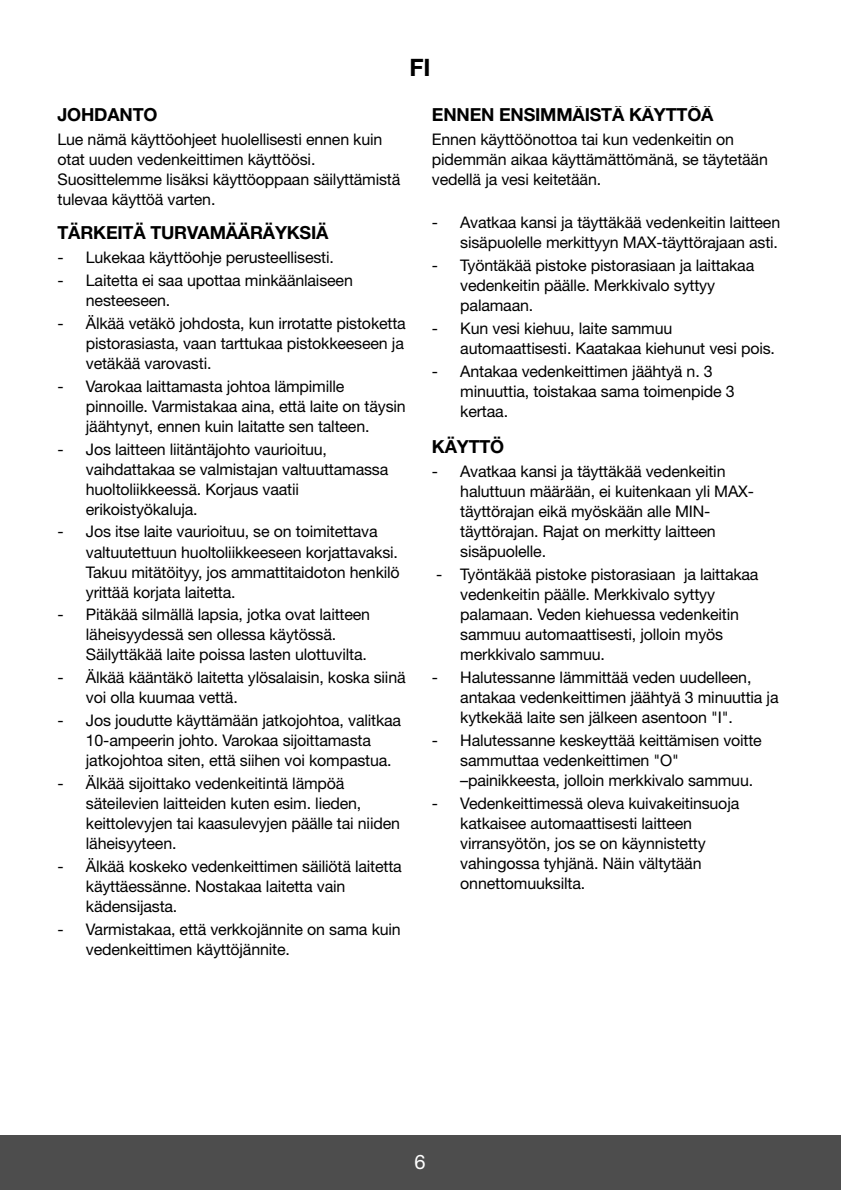
<style>
.page{position:relative;width:841px;height:1190px;background:#fff}
.page>*{position:absolute;margin:0;border:0;box-sizing:border-box;transform-origin:0 0}
.t1{font:700 24px "Helvetica Neue";color:#000}
.t2{font:20px "Helvetica Neue";color:#fff}
.t3{font:700 18px "Helvetica Neue";letter-spacing:-.01em;color:#000}
.t4{font:16px/20px "Helvetica Neue";letter-spacing:-.01em;color:#000}
</style>
<div class="page">
<div style="left:0;top:1135px;width:841px;height:54px;background:#4d4d4d"></div>
<h1 class="t1" style="left:409px;top:59px;width:23px">FI</h1>
<p class="t3" style="left:57px;top:108px;width:101px">JOHDANTO</p>
<p class="t4" style="left:57px;top:131px;width:344px">Lue nämä käyttöohjeet huolellisesti ennen kuin otat uuden vedenkeittimen käyttöösi.<br>Suosittelemme lisäksi käyttöoppaan säilyttämistä tulevaa käyttöä varten.</p>
<p class="t3" style="left:57px;top:225px;width:272px">TÄRKEITÄ TURVAMÄÄRÄYKSIÄ</p>
<p class="t4" style="left:57px;top:249px;width:278px">- Lukekaa käyttöohje perusteellisesti.</p>
<p class="t4" style="left:86px;top:272px;width:268px;text-indent:-28px">- Laitetta ei saa upottaa minkäänlaiseen nesteeseen.</p>
<p class="t4" style="left:86px;top:314px;width:321px;text-indent:-28px">- Älkää vetäkö johdosta, kun irrotatte pistoketta pistorasiasta, vaan tarttukaa pistokkeeseen ja vetäkää varovasti.</p>
<p class="t4" style="left:86px;top:377px;width:321px;text-indent:-28px">- Varokaa laittamasta johtoa lämpimille pinnoille. Varmistakaa aina, että laite on täysin jäähtynyt, ennen kuin laitatte sen talteen.</p>
<p class="t4" style="left:86px;top:440px;width:304px;text-indent:-28px">- Jos laitteen liitäntäjohto vaurioituu, vaihdattakaa se valmistajan valtuuttamassa huoltoliikkeessä. Korjaus vaatii erikoistyökaluja.</p>
<p class="t4" style="left:86px;top:523px;width:315px;text-indent:-28px">- Jos itse laite vaurioituu, se on toimitettava valtuutettuun huoltoliikkeeseen korjattavaksi.<br>Takuu mitätöityy, jos ammattitaidoton henkilö yrittää korjata laitetta.</p>
<p class="t4" style="left:86px;top:606px;width:286px;text-indent:-28px">- Pitäkää silmällä lapsia, jotka ovat laitteen läheisyydessä sen ollessa käytössä.<br>Säilyttäkää laite poissa lasten ulottuvilta.</p>
<p class="t4" style="left:86px;top:669px;width:321px;text-indent:-28px">- Älkää kääntäkö laitetta ylösalaisin, koska siinä voi olla kuumaa vettä.</p>
<p class="t4" style="left:86px;top:711px;width:317px;text-indent:-28px">- Jos joudutte käyttämään jatkojohtoa, valitkaa<br>10-ampeerin johto. Varokaa sijoittamasta jatkojohtoa siten, että siihen voi kompastua.</p>
<p class="t4" style="left:86px;top:774px;width:315px;text-indent:-28px">- Älkää sijoittako vedenkeitintä lämpöä säteilevien laitteiden kuten esim. lieden, keittolevyjen tai kaasulevyjen päälle tai niiden läheisyyteen.</p>
<p class="t4" style="left:86px;top:857px;width:317px;text-indent:-28px">- Älkää koskeko vedenkeittimen säiliötä laitetta käyttäessänne. Nostakaa laitetta vain kädensijasta.</p>
<p class="t4" style="left:86px;top:920px;width:316px;text-indent:-28px">- Varmistakaa, että verkkojännite on sama kuin vedenkeittimen käyttöjännite.</p>
<p class="t3" style="left:432px;top:108px;width:283px">ENNEN ENSIMMÄISTÄ KÄYTTÖÄ</p>
<p class="t4" style="left:432px;top:131px;width:337px">Ennen käyttöönottoa tai kun vedenkeitin on pidemmän aikaa käyttämättömänä, se täytetään vedellä ja vesi keitetään.</p>
<p class="t4" style="left:432px;top:214px;width:350px;text-align:right">- Avatkaa kansi ja täyttäkää vedenkeitin laitteen sisäpuolelle merkittyyn MAX-täyttörajaan asti.</p>
<p class="t4" style="left:460px;top:257px;width:295px;text-indent:-28px">- Työntäkää pistoke pistorasiaan ja laittakaa vedenkeitin päälle. Merkkivalo syttyy palamaan.</p>
<p class="t4" style="left:460px;top:319px;width:316px;text-indent:-28px">- Kun vesi kiehuu, laite sammuu automaattisesti. Kaatakaa kiehunut vesi pois.</p>
<p class="t4" style="left:460px;top:362px;width:276px;text-indent:-28px">- Antakaa vedenkeittimen jäähtyä n. 3 minuuttia, toistakaa sama toimenpide 3 kertaa.</p>
<p class="t3" style="left:432px;top:440px;width:74px">KÄYTTÖ</p>
<p class="t4" style="left:460px;top:463px;width:295px;text-indent:-28px">- Avatkaa kansi ja täyttäkää vedenkeitin haluttuun määrään, ei kuitenkaan yli MAX&shy;täyttörajan eikä myöskään alle MIN&shy;täyttörajan. Rajat on merkitty laitteen sisäpuolelle.</p>
<p class="t4" style="left:460px;top:566px;width:300px;text-indent:-24px">- Työntäkää pistoke pistorasiaan ja laittakaa vedenkeitin päälle. Merkkivalo syttyy palamaan. Veden kiehuessa vedenkeitin sammuu automaattisesti, jolloin myös merkkivalo sammuu.</p>
<p class="t4" style="left:460px;top:669px;width:320px;text-indent:-28px">- Halutessanne lämmittää veden uudelleen, antakaa vedenkeittimen jäähtyä 3 minuuttia ja kytkekää laite sen jälkeen asentoon "I".</p>
<p class="t4" style="left:460px;top:731px;width:303px;text-indent:-28px">- Halutessanne keskeyttää keittämisen voitte sammuttaa vedenkeittimen "O" –painikkeesta, jolloin merkkivalo sammuu.</p>
<p class="t4" style="left:460px;top:794px;width:280px;text-indent:-28px">- Vedenkeittimessä oleva kuivakeitinsuoja katkaisee automaattisesti laitteen virransyötön, jos se on käynnistetty vahingossa tyhjänä. Näin vältytään onnettomuuksilta.</p>
<p class="t2" style="left:414px;top:1153px;width:13px">6</p>
</div>
